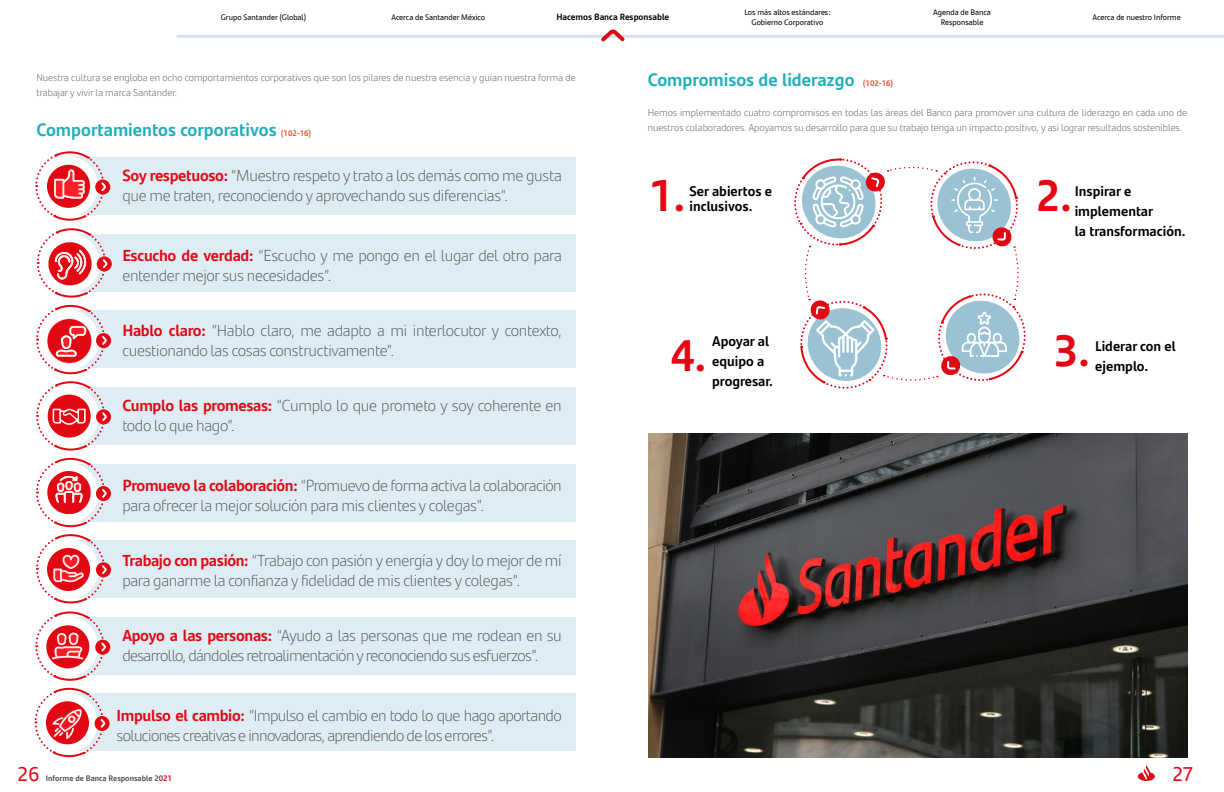
<style>
.page{position:relative;width:1224px;height:792px;background:#fff}
.page>*{position:absolute;margin:0;border:0;box-sizing:border-box;transform-origin:0 0}
.t1{font:700 44px "Santander Text";color:#e30613}
.t2{font:20px "Santander Headline";color:#e30613}
.t3{font:700 18px "Santander Text";color:#21aebb}
.t4{font:300 16px/20px "Santander Text";letter-spacing:-.02em;color:#575756}
.t5{font:300 16px/20px "Santander Text";letter-spacing:-.04em;color:#575756}
.t6{font:700 14px/20px "Santander Text";color:#000}
.t7{font:300 10px/15px "Santander Text";color:#575756}
.t8{font:700 9px "Santander Text";color:#000}
.t9{font:8px/9.6px "Santander Text";color:#000;text-align:center}
.t10{font:700 8px "Santander Text";color:#545051}
.t11{font:700 8px "Santander Text";color:#e94f35}
.s1{font-weight:700;color:#e30613}
.s2{color:#e30613}
</style>
<div class="page">
<hr style="left:178px;top:35px;width:1046px;height:3px;background:#d9dfee">
<svg style="left:601px;top:29px;width:24px;height:13px"></svg>
<svg style="left:1138px;top:765px;width:17px;height:16px"></svg>
<div style="left:65px;top:157px;width:511px;height:58px;background:#deedf3"></div>
<div style="left:65px;top:234px;width:511px;height:57px;background:#deedf3"></div>
<div style="left:65px;top:310px;width:511px;height:58px;background:#deedf3"></div>
<div style="left:65px;top:387px;width:511px;height:58px;background:#deedf3"></div>
<div style="left:66px;top:464px;width:510px;height:57px;background:#deedf3"></div>
<div style="left:66px;top:540px;width:510px;height:58px;background:#deedf3"></div>
<div style="left:66px;top:617px;width:510px;height:58px;background:#deedf3"></div>
<div style="left:65px;top:694px;width:511px;height:57px;background:#deedf3"></div>
<svg style="left:97px;top:256px;width:15px;height:15px"></svg>
<svg style="left:96px;top:333px;width:15px;height:15px"></svg>
<div style="left:96px;top:409px;width:15px;height:15px;background:#e30613;border-radius:50%"></div>
<svg style="left:96px;top:486px;width:15px;height:15px"></svg>
<svg style="left:96px;top:562px;width:15px;height:15px"></svg>
<div style="left:95px;top:640px;width:15px;height:15px;background:#e30613;border-radius:50%"></div>
<svg style="left:95px;top:716px;width:15px;height:15px"></svg>
<svg style="left:35px;top:151px;width:74px;height:453px"></svg>
<svg style="left:34px;top:611px;width:74px;height:147px"></svg>
<img style="left:648px;top:433px;width:539px;height:324px">
<svg style="left:793px;top:158px;width:234px;height:382px"></svg>
<p class="t9" style="left:221px;top:12px;width:87px">Grupo Santander (Global)</p>
<p class="t9" style="left:391px;top:12px;width:95px">Acerca de Santander México</p>
<p class="t8" style="left:556px;top:10px;width:114px">Hacemos Banca Responsable</p>
<p class="t9" style="left:744px;top:7px;width:88px">Los más altos estándares:<br>Gobierno Corporativo</p>
<p class="t9" style="left:933px;top:7px;width:59px">Agenda de Banca<br>Responsable</p>
<p class="t9" style="left:1093px;top:12px;width:90px">Acerca de nuestro Informe</p>
<p class="t7" style="left:36px;top:70px;width:541px">Nuestra cultura se engloba en ocho comportamientos corporativos que son los pilares de nuestra esencia y guían nuestra forma de trabajar y vivir la marca Santander.</p>
<p class="t3" style="left:36px;top:116px;width:242px">Comportamientos corporativos</p>
<p class="t11" style="left:281px;top:127px;width:32px">(102-16)</p>
<p class="t4" style="left:122px;top:165px;width:441px"><span class="s1">Soy respetuoso:</span> “Muestro respeto y trato a los demás como me gusta que me traten, reconociendo y aprovechando sus diferencias”.</p>
<p class="t4" style="left:122px;top:245px;width:441px"><span class="s1">Escucho de verdad:</span> “Escucho y me pongo en el lugar del otro para entender mejor sus necesidades”.</p>
<p class="t4" style="left:122px;top:320px;width:441px"><span class="s1">Hablo claro:</span> “Hablo claro, me adapto a mi interlocutor y contexto, cuestionando las cosas constructivamente”.</p>
<p class="t4" style="left:122px;top:395px;width:441px"><span class="s1">Cumplo las promesas:</span> “Cumplo lo que prometo y soy coherente en todo lo que hago”.</p>
<p class="t4" style="left:122px;top:475px;width:441px"><span class="s1">Promuevo la colaboración:</span> “Promuevo de forma activa la colaboración para ofrecer la mejor solución para mis clientes y colegas”.</p>
<p class="t4" style="left:122px;top:550px;width:441px"><span class="s1">Trabajo con pasión:</span> “Trabajo con pasión y energía y doy lo mejor de mí para ganarme la confianza y fidelidad de mis clientes y colegas”.</p>
<p class="t5" style="left:122px;top:625px;width:441px"><span class="s1">Apoyo a las personas:</span> “Ayudo a las personas que me rodean en su desarrollo, dándoles retroalimentación y reconociendo sus esfuerzos”.</p>
<p class="t5" style="left:117px;top:705px;width:447px"><span class="s1">Impulso el cambio:</span> “Impulso el cambio en todo lo que hago aportando soluciones creativas e innovadoras, aprendiendo de los errores”.</p>
<p class="t3" style="left:648px;top:66px;width:208px">Compromisos de liderazgo</p>
<p class="t11" style="left:863px;top:77px;width:32px">(102-16)</p>
<p class="t7" style="left:648px;top:105px;width:541px">Hemos implementado cuatro compromisos en todas las áreas del Banco para promover una cultura de liderazgo en cada uno de nuestros colaboradores. Apoyamos su desarrollo para que su trabajo tenga un impacto positivo, y así lograr resultados sostenibles.</p>
<h1 class="t1" style="left:649px;top:161px;width:38px">1.</h1>
<h1 class="t1" style="left:1036px;top:161px;width:38px">2.</h1>
<p class="t6" style="left:1075px;top:180px;width:112px">Inspirar e implementar<br>la transformación.</p>
<p class="t6" style="left:689px;top:183px;width:84px;line-height:15px">Ser abiertos e inclusivos.</p>
<h1 class="t1" style="left:670px;top:321px;width:38px">4.</h1>
<h1 class="t1" style="left:1054px;top:316px;width:38px">3.</h1>
<p class="t6" style="left:712px;top:330px;width:62px">Apoyar al equipo a progresar.</p>
<p class="t6" style="left:1095px;top:335px;width:82px">Liderar con el ejemplo.</p>
<p class="t2" style="left:17px;top:759px;width:24px">26</p>
<p class="t10" style="left:46px;top:772px;width:128px">Informe de Banca Responsable 20<span class="s2">21</span></p>
<p class="t2" style="left:1172px;top:759px;width:22px">27</p>
</div>
